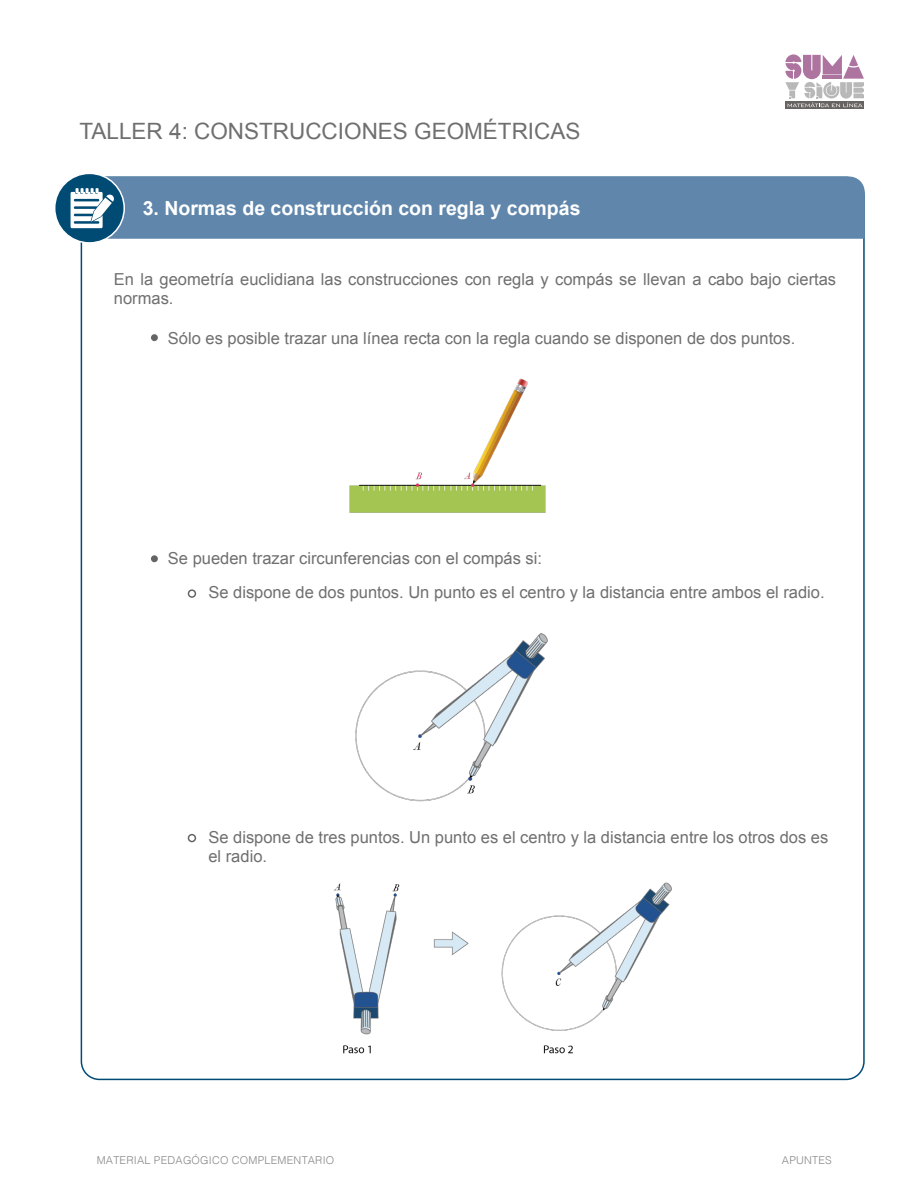
<style>
.page{position:relative;width:918px;height:1188px;background:#fff}
.page>*{position:absolute;margin:0;border:0;box-sizing:border-box;transform-origin:0 0}
.t1{font:22.5px "Arial";color:#706f6f}
.t2{font:700 19.5px "Arial";color:#fff}
.t3{font:16.5px/19.8px "Arial";color:#706f6f}
.t4{font:300 10.8px "Helvetica";letter-spacing:.02em;color:#878787}
</style>
<div class="page">
<div style="left:107px;top:177px;width:758px;height:62px;background:#6087ab"></div>
<div style="left:55px;top:173px;width:69px;height:70px;background:#004b74;border-radius:50%"></div>
<div style="left:54px;top:173px;width:71px;height:71px;border:2px solid #fff;border-radius:50%"></div>
<svg style="left:71px;top:188px;width:43px;height:40px"></svg>
<div style="left:151px;top:334px;width:7px;height:7px;background:#646464;border-radius:50%"></div>
<div style="left:151px;top:555px;width:7px;height:7px;background:#646464;border-radius:50%"></div>
<div style="left:188px;top:589px;width:8px;height:9px;border:2px solid #000;border-radius:50%"></div>
<div style="left:188px;top:834px;width:8px;height:8px;border:2px solid #000;border-radius:50%"></div>
<img style="left:349px;top:378px;width:197px;height:135px">
<img style="left:355px;top:633px;width:193px;height:169px">
<img style="left:334px;top:882px;width:338px;height:172px">
<svg style="left:786px;top:107px;width:78px;height:2px"></svg>
<svg style="left:785px;top:54px;width:79px;height:53px"></svg>
<h1 class="t1" style="left:80px;top:117px;width:502px">TALLER 4: CONSTRUCCIONES GEOMÉTRICAS</h1>
<p class="t2" style="left:143px;top:195px;width:439px">3. Normas de construcción con regla y compás</p>
<p class="t3" style="left:114px;top:269px;width:724px">En la geometría euclidiana las construcciones con regla y compás se llevan a cabo bajo ciertas normas.</p>
<p class="t3" style="left:168px;top:328px;width:629px">Sólo es posible trazar una línea recta con la regla cuando se disponen de dos puntos.</p>
<p class="t3" style="left:208px;top:541px;width:618px;line-height:34px;text-indent:-40px">Se pueden trazar circunferencias con el compás si:<br>Se dispone de dos puntos. Un punto es el centro y la distancia entre ambos el radio.</p>
<p class="t3" style="left:208px;top:827px;width:621px">Se dispone de tres puntos. Un punto es el centro y la distancia entre los otros dos es el radio.</p>
<p class="t4" style="left:97px;top:1151px;width:239px">MATERIAL PEDAGÓGICO COMPLEMENTARIO</p>
<p class="t4" style="left:782px;top:1151px;width:51px">APUNTES</p>
</div>
